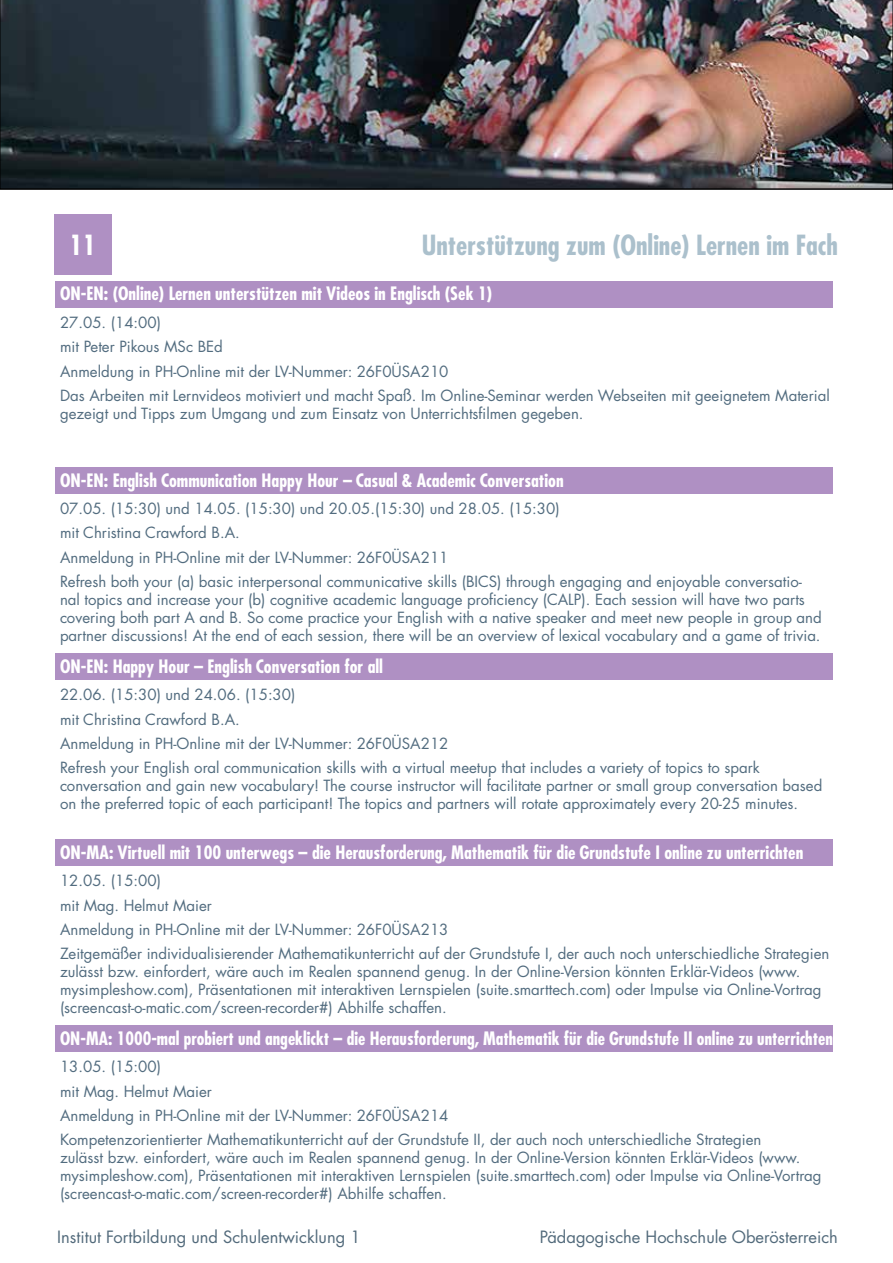
<style>
.page{position:relative;width:893px;height:1263px;background:#fff}
.page>*{position:absolute;margin:0;border:0;box-sizing:border-box;transform-origin:0 0}
.t1{font:700 condensed 27px "Futura LT Pro";color:#abc0cc}
.t2{font:700 condensed 27px "Futura LT Pro";color:#fff}
.t3{font:700 condensed 18px "Futura LT Pro";color:#fff}
.t4{font:16.5px "Futura LT Pro";color:#526a7b}
.t5{font:15px/24.3px "Futura LT Pro";color:#526c7f}
</style>
<div class="page">
<div style="left:54px;top:214px;width:58px;height:60px;background:#af90c3"></div>
<img style="left:0;top:0;width:893px;height:189px">
<div style="left:56px;top:281px;width:777px;height:27px;background:#af90c3"></div>
<div style="left:56px;top:467px;width:777px;height:27px;background:#af90c3"></div>
<div style="left:56px;top:653px;width:777px;height:27px;background:#af90c3"></div>
<div style="left:56px;top:839px;width:777px;height:27px;background:#af90c3"></div>
<div style="left:56px;top:1025px;width:777px;height:27px;background:#af90c3"></div>
<h1 class="t2" style="left:70px;top:227px;width:28px">11</h1>
<h1 class="t1" style="left:422px;top:227px;width:418px">Unterstützung zum (Online) Lernen im Fach</h1>
<p class="t3" style="left:60px;top:282px;width:434px">ON-EN: (Online) Lernen unterstützen mit Videos in Englisch (Sek 1)</p>
<p class="t5" style="left:60px;top:310px;width:771px">27.05. (14:00)<br>mit Peter Pikous MSc BEd<br>Anmeldung in PH-Online mit der LV-Nummer: 26F0ÜSA210<br>Das Arbeiten mit Lernvideos motiviert und macht Spaß. Im Online-Seminar werden Webseiten mit geeignetem Material</p>
<p class="t5" style="left:60px;top:401px;width:525px">gezeigt und Tipps zum Umgang und zum Einsatz von Unterrichtsfilmen gegeben.</p>
<p class="t3" style="left:60px;top:468px;width:505px">ON-EN: English Communication Happy Hour – Casual &amp; Academic Conversation</p>
<p class="t5" style="left:60px;top:496px;width:743px">07.05. (15:30) und 14.05. (15:30) und 20.05.(15:30) und 28.05. (15:30)<br>mit Christina Crawford B.A.<br>Anmeldung in PH-Online mit der LV-Nummer: 26F0ÜSA211<br>Refresh both your (a) basic interpersonal communicative skills (BICS) through engaging and enjoyable conversatio-</p>
<p class="t5" style="left:60px;top:590px;width:763px;line-height:18px">nal topics and increase your (b) cognitive academic language proficiency (CALP). Each session will have two parts covering both part A and B. So come practice your English with a native speaker and meet new people in group and partner discussions! At the end of each session, there will be an overview of lexical vocabulary and a game of trivia.</p>
<p class="t3" style="left:60px;top:654px;width:325px">ON-EN: Happy Hour – English Conversation for all</p>
<p class="t5" style="left:60px;top:682px;width:701px">22.06. (15:30) und 24.06. (15:30)<br>mit Christina Crawford B.A.<br>Anmeldung in PH-Online mit der LV-Nummer: 26F0ÜSA212<br>Refresh your English oral communication skills with a virtual meetup that includes a variety of topics to spark</p>
<p class="t5" style="left:60px;top:776px;width:764px;line-height:18px">conversation and gain new vocabulary! The course instructor will facilitate partner or small group conversation based on the preferred topic of each participant! The topics and partners will rotate approximately every 20-25 minutes.</p>
<p class="t3" style="left:60px;top:840px;width:745px">ON-MA: Virtuell mit 100 unterwegs – die Herausforderung, Mathematik für die Grundstufe I online zu unterrichten</p>
<p class="t5" style="left:60px;top:868px;width:771px">12.05. (15:00)<br>mit Mag. Helmut Maier<br>Anmeldung in PH-Online mit der LV-Nummer: 26F0ÜSA213<br>Zeitgemäßer individualisierender Mathematikunterricht auf der Grundstufe I, der auch noch unterschiedliche Strategien</p>
<p class="t5" style="left:60px;top:963px;width:763px;line-height:18px">zulässt bzw. einfordert, wäre auch im Realen spannend genug. In der Online-Version könnten Erklär-Videos (www. mysimpleshow.com), Präsentationen mit interaktiven Lernspielen (suite.smarttech.com) oder Impulse via Online-Vortrag (screencast-o-matic.com/screen-recorder#) Abhilfe schaffen.</p>
<p class="t3" style="left:60px;top:1026px;width:774px">ON-MA: 1000-mal probiert und angeklickt – die Herausforderung, Mathematik für die Grundstufe II online zu unterrichten</p>
<p class="t5" style="left:60px;top:1054px;width:703px">13.05. (15:00)<br>mit Mag. Helmut Maier<br>Anmeldung in PH-Online mit der LV-Nummer: 26F0ÜSA214<br>Kompetenzorientierter Mathematikunterricht auf der Grundstufe II, der auch noch unterschiedliche Strategien</p>
<p class="t5" style="left:60px;top:1149px;width:763px;line-height:18px">zulässt bzw. einfordert, wäre auch im Realen spannend genug. In der Online-Version könnten Erklär-Videos (www. mysimpleshow.com), Präsentationen mit interaktiven Lernspielen (suite.smarttech.com) oder Impulse via Online-Vortrag (screencast-o-matic.com/screen-recorder#) Abhilfe schaffen.</p>
<p class="t4" style="left:57px;top:1225px;width:305px">Institut Fortbildung und Schulentwicklung 1</p>
<p class="t4" style="left:540px;top:1225px;width:300px">Pädagogische Hochschule Oberösterreich</p>
</div>
